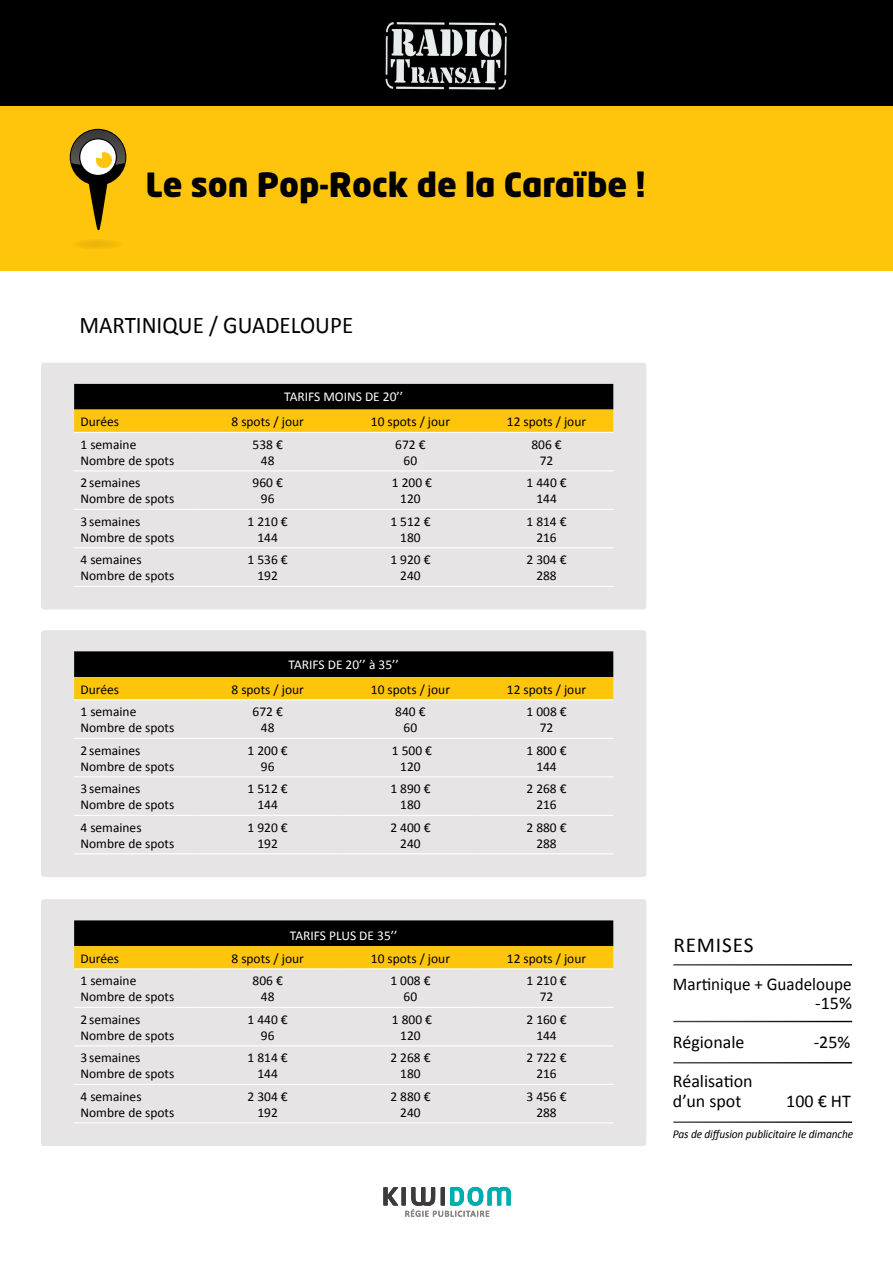
<style>
.page{position:relative;width:893px;height:1263px;background:#fff}
.page>*{position:absolute;margin:0;border:0;box-sizing:border-box;transform-origin:0 0}
.t1{font:900 33px "Neo Tech Std";color:#000}
.t2{font:24px "Calibri";color:#000;scale:.96 1}
.t3{font:21.3px "Calibri";color:#000}
.t4{font:18px/19.5px "Calibri";color:#000}
.t5{font:18px/19.5px "Calibri";color:#000;text-align:right;scale:.95 1}
.t6{font:13.5px/15.8px "Calibri";color:#000;text-align:center}
.t7{font:13.5px "Calibri";color:#fff}
.t8{font:italic 12px "Calibri";letter-spacing:-.01em;color:#000;scale:.95 1}
</style>
<div class="page">
<div style="left:0;top:0;width:893px;height:108px;background:#000"></div>
<div style="left:0;top:106px;width:893px;height:165px;background:#ffc40c"></div>
<div style="left:70px;top:129px;width:56px;height:56px;background:#000;border-radius:50%"></div>
<div style="left:80px;top:139px;width:36px;height:36px;background:#fff;border-radius:50%"></div>
<svg style="left:88px;top:183px;width:20px;height:47px"></svg>
<svg style="left:71px;top:130px;width:54px;height:39px"></svg>
<div style="left:71px;top:239px;width:53px;height:11px;background:#f3ba0b;border-radius:50%"></div>
<svg style="left:383px;top:1186px;width:128px;height:31px"></svg>
<img style="left:385px;top:22px;width:122px;height:68px">
<div style="left:41px;top:363px;width:605px;height:246px;background:#e6e4e4;border-radius:3px"></div>
<div style="left:41px;top:630px;width:605px;height:247px;background:#e6e4e4;border-radius:3px"></div>
<div style="left:41px;top:899px;width:605px;height:247px;background:#e6e4e4;border-radius:3px"></div>
<svg style="left:74px;top:384px;width:539px;height:48px;background:#785c07"></svg>
<hr style="left:74px;top:432px;width:120px;height:1px;background:#fff">
<hr style="left:194px;top:432px;width:147px;height:1px;background:#fff">
<hr style="left:341px;top:432px;width:139px;height:1px;background:#fff">
<hr style="left:480px;top:432px;width:133px;height:1px;background:#fff">
<hr style="left:74px;top:470px;width:120px;height:1px;background:#fff">
<hr style="left:194px;top:470px;width:147px;height:1px;background:#fff">
<hr style="left:341px;top:470px;width:139px;height:1px;background:#fff">
<hr style="left:480px;top:470px;width:133px;height:1px;background:#fff">
<hr style="left:74px;top:509px;width:120px;height:1px;background:#fff">
<hr style="left:194px;top:509px;width:147px;height:1px;background:#fff">
<hr style="left:341px;top:509px;width:139px;height:1px;background:#fff">
<hr style="left:480px;top:509px;width:133px;height:1px;background:#fff">
<hr style="left:74px;top:547px;width:120px;height:1px;background:#fff">
<hr style="left:194px;top:547px;width:147px;height:1px;background:#fff">
<hr style="left:341px;top:547px;width:139px;height:1px;background:#fff">
<hr style="left:480px;top:547px;width:133px;height:1px;background:#fff">
<hr style="left:74px;top:586px;width:120px;height:1px;background:#fff">
<hr style="left:194px;top:586px;width:147px;height:1px;background:#fff">
<hr style="left:341px;top:586px;width:139px;height:1px;background:#fff">
<hr style="left:480px;top:586px;width:133px;height:1px;background:#fff">
<svg style="left:74px;top:651px;width:539px;height:48px;background:#765b07"></svg>
<hr style="left:74px;top:699px;width:120px;height:1px;background:#fff">
<hr style="left:194px;top:699px;width:147px;height:1px;background:#fff">
<hr style="left:341px;top:699px;width:139px;height:1px;background:#fff">
<hr style="left:480px;top:699px;width:133px;height:1px;background:#fff">
<hr style="left:74px;top:738px;width:120px;height:1px;background:#fff">
<hr style="left:194px;top:738px;width:147px;height:1px;background:#fff">
<hr style="left:341px;top:738px;width:139px;height:1px;background:#fff">
<hr style="left:480px;top:738px;width:133px;height:1px;background:#fff">
<hr style="left:74px;top:776px;width:120px;height:1px;background:#fff">
<hr style="left:194px;top:776px;width:147px;height:1px;background:#fff">
<hr style="left:341px;top:776px;width:139px;height:1px;background:#fff">
<hr style="left:480px;top:776px;width:133px;height:1px;background:#fff">
<hr style="left:74px;top:815px;width:120px;height:1px;background:#fff">
<hr style="left:194px;top:815px;width:147px;height:1px;background:#fff">
<hr style="left:341px;top:815px;width:139px;height:1px;background:#fff">
<hr style="left:480px;top:815px;width:133px;height:1px;background:#fff">
<hr style="left:74px;top:853px;width:120px;height:1px;background:#fff">
<hr style="left:194px;top:853px;width:147px;height:1px;background:#fff">
<hr style="left:341px;top:853px;width:139px;height:1px;background:#fff">
<hr style="left:480px;top:853px;width:133px;height:1px;background:#fff">
<svg style="left:74px;top:920px;width:539px;height:48px;background:#765b07"></svg>
<hr style="left:74px;top:968px;width:120px;height:1px;background:#fff">
<hr style="left:194px;top:968px;width:147px;height:1px;background:#fff">
<hr style="left:341px;top:968px;width:139px;height:1px;background:#fff">
<hr style="left:480px;top:968px;width:133px;height:1px;background:#fff">
<hr style="left:74px;top:1007px;width:120px;height:1px;background:#fff">
<hr style="left:194px;top:1007px;width:147px;height:1px;background:#fff">
<hr style="left:341px;top:1007px;width:139px;height:1px;background:#fff">
<hr style="left:480px;top:1007px;width:133px;height:1px;background:#fff">
<hr style="left:74px;top:1045px;width:120px;height:1px;background:#fff">
<hr style="left:194px;top:1045px;width:147px;height:1px;background:#fff">
<hr style="left:341px;top:1045px;width:139px;height:1px;background:#fff">
<hr style="left:480px;top:1045px;width:133px;height:1px;background:#fff">
<hr style="left:74px;top:1084px;width:120px;height:1px;background:#fff">
<hr style="left:194px;top:1084px;width:147px;height:1px;background:#fff">
<hr style="left:341px;top:1084px;width:139px;height:1px;background:#fff">
<hr style="left:480px;top:1084px;width:133px;height:1px;background:#fff">
<hr style="left:74px;top:1122px;width:120px;height:1px;background:#fff">
<hr style="left:194px;top:1122px;width:147px;height:1px;background:#fff">
<hr style="left:341px;top:1122px;width:139px;height:1px;background:#fff">
<hr style="left:480px;top:1122px;width:133px;height:1px;background:#fff">
<h1 class="t1" style="left:146px;top:164px;width:501px">Le son Pop-Rock de la Caraï be !</h1>
<h2 class="t2" style="left:79px;top:310px;width:287px">MARTINIQUE / GUADELOUPE</h2>
<p class="t7" style="left:284px;top:388px;width:121px">TARIFS MOINS DE 20’’</p>
<p class="t6" style="left:81px;top:414px;width:40px">Durées</p>
<p class="t6" style="left:231px;top:414px;width:74px">8 spots / jour</p>
<p class="t6" style="left:371px;top:414px;width:81px">10 spots / jour</p>
<p class="t6" style="left:507px;top:414px;width:81px">12 spots / jour</p>
<p class="t6" style="left:81px;top:436px;width:95px;text-align:left">1 semaine<br>Nombre de spots</p>
<p class="t6" style="left:253px;top:436px;width:32px">538 €<br>48</p>
<p class="t6" style="left:395px;top:436px;width:32px">672 €<br>60</p>
<p class="t6" style="left:531px;top:436px;width:32px">806 €<br>72</p>
<p class="t6" style="left:80px;top:475px;width:95px;text-align:left">2 semaines<br>Nombre de spots</p>
<p class="t6" style="left:253px;top:475px;width:32px">960 €<br>96</p>
<p class="t6" style="left:392px;top:475px;width:42px">1 200 €<br>120</p>
<p class="t6" style="left:526px;top:475px;width:42px">1 440 €<br>144</p>
<p class="t6" style="left:80px;top:513px;width:95px;text-align:left">3 semaines<br>Nombre de spots</p>
<p class="t6" style="left:248px;top:513px;width:42px">1 210 €<br>144</p>
<p class="t6" style="left:390px;top:513px;width:42px">1 512 €<br>180</p>
<p class="t6" style="left:526px;top:513px;width:42px">1 814 €<br>216</p>
<p class="t6" style="left:80px;top:552px;width:95px;text-align:left">4 semaines<br>Nombre de spots</p>
<p class="t6" style="left:248px;top:552px;width:42px">1 536 €<br>192</p>
<p class="t6" style="left:390px;top:552px;width:42px">1 920 €<br>240</p>
<p class="t6" style="left:526px;top:552px;width:42px">2 304 €<br>288</p>
<p class="t7" style="left:289px;top:656px;width:112px">TARIFS DE 20’’ à 35’’</p>
<p class="t6" style="left:81px;top:681px;width:40px">Durées</p>
<p class="t6" style="left:231px;top:681px;width:74px">8 spots / jour</p>
<p class="t6" style="left:371px;top:681px;width:81px">10 spots / jour</p>
<p class="t6" style="left:507px;top:681px;width:81px">12 spots / jour</p>
<p class="t6" style="left:81px;top:704px;width:95px;text-align:left">1 semaine<br>Nombre de spots</p>
<p class="t6" style="left:253px;top:704px;width:32px">672 €<br>48</p>
<p class="t6" style="left:395px;top:704px;width:32px">840 €<br>60</p>
<p class="t6" style="left:526px;top:704px;width:42px">1 008 €<br>72</p>
<p class="t6" style="left:80px;top:742px;width:95px;text-align:left">2 semaines<br>Nombre de spots</p>
<p class="t6" style="left:248px;top:742px;width:42px">1 200 €<br>96</p>
<p class="t6" style="left:392px;top:742px;width:42px">1 500 €<br>120</p>
<p class="t6" style="left:526px;top:742px;width:42px">1 800 €<br>144</p>
<p class="t6" style="left:80px;top:781px;width:95px;text-align:left">3 semaines<br>Nombre de spots</p>
<p class="t6" style="left:248px;top:781px;width:42px">1 512 €<br>144</p>
<p class="t6" style="left:390px;top:781px;width:42px">1 890 €<br>180</p>
<p class="t6" style="left:526px;top:781px;width:42px">2 268 €<br>216</p>
<p class="t6" style="left:80px;top:819px;width:95px;text-align:left">4 semaines<br>Nombre de spots</p>
<p class="t6" style="left:248px;top:819px;width:42px">1 920 €<br>192</p>
<p class="t6" style="left:390px;top:819px;width:42px">2 400 €<br>240</p>
<p class="t6" style="left:526px;top:819px;width:42px">2 880 €<br>288</p>
<p class="t7" style="left:290px;top:927px;width:109px">TARIFS PLUS DE 35’’</p>
<p class="t6" style="left:81px;top:950px;width:40px">Durées</p>
<p class="t6" style="left:231px;top:950px;width:74px">8 spots / jour</p>
<p class="t6" style="left:371px;top:950px;width:81px">10 spots / jour</p>
<p class="t6" style="left:507px;top:950px;width:81px">12 spots / jour</p>
<p class="t6" style="left:81px;top:973px;width:95px;text-align:left">1 semaine<br>Nombre de spots</p>
<p class="t6" style="left:253px;top:973px;width:32px">806 €<br>48</p>
<p class="t6" style="left:390px;top:973px;width:42px">1 008 €<br>60</p>
<p class="t6" style="left:526px;top:973px;width:42px">1 210 €<br>72</p>
<p class="t6" style="left:80px;top:1011px;width:95px;text-align:left">2 semaines<br>Nombre de spots</p>
<p class="t6" style="left:248px;top:1011px;width:42px">1 440 €<br>96</p>
<p class="t6" style="left:392px;top:1011px;width:42px">1 800 €<br>120</p>
<p class="t6" style="left:526px;top:1011px;width:42px">2 160 €<br>144</p>
<p class="t6" style="left:80px;top:1050px;width:95px;text-align:left">3 semaines<br>Nombre de spots</p>
<p class="t6" style="left:248px;top:1050px;width:42px">1 814 €<br>144</p>
<p class="t6" style="left:390px;top:1050px;width:42px">2 268 €<br>180</p>
<p class="t6" style="left:526px;top:1050px;width:42px">2 722 €<br>216</p>
<p class="t6" style="left:80px;top:1088px;width:95px;text-align:left">4 semaines<br>Nombre de spots</p>
<p class="t6" style="left:248px;top:1088px;width:42px">2 304 €<br>192</p>
<p class="t6" style="left:390px;top:1088px;width:42px">2 880 €<br>240</p>
<p class="t6" style="left:526px;top:1088px;width:42px">3 456 €<br>288</p>
<h3 class="t3" style="left:673px;top:931px;width:25px">Remises</h3>
<h3 class="t5" style="left:673px;top:974px;width:190px">Martinique + Guadeloupe -15%</h3>
<h3 class="t4" style="left:673px;top:1033px;width:73px">Régionale</h3>
<h3 class="t4" style="left:814px;top:1033px;width:38px">-25%</h3>
<h3 class="t4" style="left:673px;top:1072px;width:81px">Réalisation d’un spot</h3>
<h3 class="t4" style="left:786px;top:1091px;width:66px">100 € HT</h3>
<p class="t8" style="left:673px;top:1126px;width:191px">Pas de diffusion publicitaire le dimanche</p>
</div>
